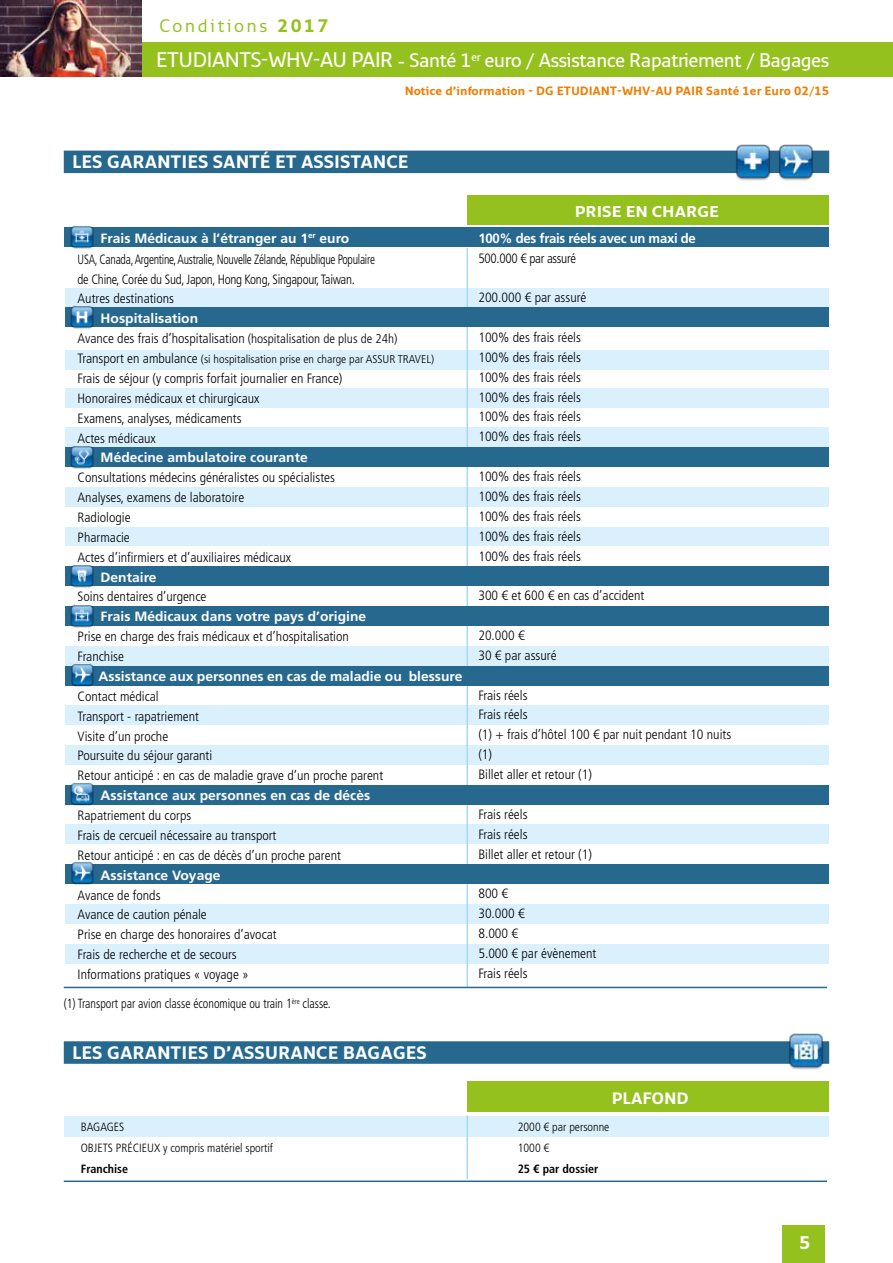
<style>
.page{position:relative;width:893px;height:1263px;background:#fff}
.page>*{position:absolute;margin:0;border:0;box-sizing:border-box;transform-origin:0 0}
.t1{font:600 19.5px "Monitor";letter-spacing:-.02em;color:#fff}
.t2{font:700 18.15px "Monitor";color:#fff}
.t3{font:700 18px "Monitor";color:#fff}
.t4{font:18px "Monitor";letter-spacing:.14em;color:#95c11f}
.t5{font:700 16.35px "Monitor";color:#fff}
.t6{font:700 15.6px "Monitor";color:#fff;scale:1.06 1}
.t7{font:300 condensed 13.5px/19.8px "Frutiger LT Std";color:#000}
.t8{font:300 condensed 13.5px/20.2px "Frutiger LT Std";letter-spacing:-.02em;color:#000;scale:.86 1}
.t9{font:700 13.5px "Frutiger LT Std";color:#fff}
.t10{font:700 13.5px "Frutiger LT Std";letter-spacing:-.02em;color:#fff}
.t11{font:300 condensed 13.5px "Frutiger LT Std";letter-spacing:-.02em;color:#000}
.t12{font:300 condensed 13.2px "Frutiger LT Std";color:#000;scale:.91 1}
.t13{font:300 condensed 12px/20.9px "Frutiger LT Std";color:#000}
.t14{font:700 12px "Monitor";color:#ef7d00}
.t15{font:700 condensed 12px "Frutiger LT Std";color:#000}
.t16{font:300 condensed 11.4px "Frutiger LT Std";color:#000;scale:1.06 1}
.s1{font-weight:700}
.s2{font-size:21px}
.s3{font-weight:700;font-stretch:normal;color:#fff}
.s4{font-size:12.75px}
.s5{font-size:13.5px}
</style>
<div class="page">
<div style="left:65px;top:288px;width:763px;height:20px;background:#dbf0fd"></div>
<div style="left:65px;top:350px;width:763px;height:20px;background:#dbf0fd"></div>
<div style="left:65px;top:388px;width:763px;height:20px;background:#dbf0fd"></div>
<div style="left:65px;top:427px;width:763px;height:20px;background:#dbf0fd"></div>
<div style="left:65px;top:487px;width:763px;height:20px;background:#dbf0fd"></div>
<div style="left:65px;top:527px;width:763px;height:19px;background:#dbf0fd"></div>
<div style="left:65px;top:745px;width:763px;height:20px;background:#dbf0fd"></div>
<div style="left:65px;top:646px;width:763px;height:20px;background:#dbf0fd"></div>
<div style="left:65px;top:904px;width:763px;height:20px;background:#dbf0fd"></div>
<div style="left:65px;top:944px;width:763px;height:20px;background:#dbf0fd"></div>
<div style="left:65px;top:705px;width:763px;height:20px;background:#dbf0fd"></div>
<div style="left:65px;top:824px;width:763px;height:20px;background:#dbf0fd"></div>
<div style="left:64px;top:1116px;width:764px;height:21px;background:#dbf0fd"></div>
<div style="left:468px;top:1081px;width:361px;height:31px;background:#95c11f"></div>
<div style="left:468px;top:196px;width:361px;height:29px;background:#95c11f"></div>
<hr style="left:467px;top:248px;width:1px;height:739px;background:#9ad7f7">
<hr style="left:467px;top:1115px;width:1px;height:64px;background:#9ad7f7">
<hr style="left:64px;top:987px;width:763px;height:1px;background:#27688f">
<hr style="left:64px;top:1180px;width:763px;height:2px;background:#27688f">
<div style="left:65px;top:308px;width:763px;height:19px;background:#27688f"></div>
<div style="left:65px;top:447px;width:763px;height:20px;background:#27688f"></div>
<div style="left:65px;top:566px;width:763px;height:20px;background:#27688f"></div>
<div style="left:65px;top:606px;width:763px;height:20px;background:#27688f"></div>
<div style="left:65px;top:864px;width:763px;height:20px;background:#27688f"></div>
<div style="left:65px;top:666px;width:763px;height:19px;background:#27688f"></div>
<div style="left:65px;top:785px;width:763px;height:20px;background:#27688f"></div>
<div style="left:64px;top:227px;width:764px;height:20px;background:#27688f"></div>
<div style="left:64px;top:151px;width:765px;height:22px;background:#27688f"></div>
<div style="left:64px;top:1041px;width:765px;height:23px;background:#27688f"></div>
<img style="left:776px;top:144px;width:40px;height:37px">
<img style="left:732px;top:144px;width:41px;height:37px">
<img style="left:786px;top:1033px;width:40px;height:37px">
<img style="left:69px;top:225px;width:26px;height:25px">
<img style="left:69px;top:305px;width:26px;height:25px">
<img style="left:69px;top:444px;width:26px;height:25px">
<img style="left:69px;top:564px;width:26px;height:25px">
<img style="left:69px;top:603px;width:26px;height:25px">
<img style="left:70px;top:861px;width:25px;height:24px">
<img style="left:69px;top:663px;width:27px;height:24px">
<img style="left:69px;top:781px;width:26px;height:25px">
<div style="left:0;top:43px;width:893px;height:34px;background:#95c11f"></div>
<div style="left:783px;top:1225px;width:42px;height:38px;background:#95c11f"></div>
<img style="left:0;top:0;width:141px;height:77px">
<h3 class="t4" style="left:159px;top:14px;width:171px">Conditions <span class="s1">2017</span></h3>
<h1 class="t1" style="left:156px;top:48px;width:674px"><span class="s2">ETUDIANTS-WHV-AU PAIR -</span> Santé 1<sup>er</sup> euro / Assistance Rapatriement / Bagages</h1>
<p class="t14" style="left:405px;top:83px;width:426px">Notice d’information - DG ETUDIANT-WHV-AU PAIR Santé 1er Euro 02/15</p>
<h3 class="t3" style="left:72px;top:151px;width:338px">LES GARANTIES SANTÉ ET ASSISTANCE</h3>
<p class="t8" style="left:78px;top:228px;width:347px;text-indent:23px"><span class="s3">Frais Médicaux à l’étranger au 1</span><sup>er</sup> <span class="s3">euro<br></span>USA, Canada, Argentine, Australie, Nouvelle Zélande, République Populaire de Chine, Corée du Sud, Japon, Hong Kong, Singapour, Taiwan.<br>Autres destinations</p>
<p class="t7" style="left:78px;top:309px;width:321px;text-indent:23px"><span class="s3">Hospitalisation<br></span>Avance des frais d’hospitalisation <span class="s4">(hospitalisation de plus de 24h)</span></p>
<p class="t16" style="left:78px;top:353px;width:338px"><span class="s5">Transport en ambulance</span> (si hospitalisation prise en charge par ASSUR TRAVEL)</p>
<p class="t7" style="left:78px;top:368px;width:266px">Frais de séjour (y compris forfait journalier en France)<br>Honoraires médicaux et chirurgicaux<br>Examens, analyses, médicaments<br>Actes médicaux</p>
<p class="t9" style="left:101px;top:450px;width:209px">Médecine ambulatoire courante</p>
<p class="t7" style="left:78px;top:468px;width:259px">Consultations médecins généralistes ou spécialistes<br>Analyses, examens de laboratoire<br>Radiologie<br>Pharmacie<br>Actes d’infirmiers et d’auxiliaires médicaux</p>
<p class="t9" style="left:101px;top:569px;width:57px">Dentaire</p>
<p class="t7" style="left:78px;top:587px;width:130px">Soins dentaires d’urgence</p>
<p class="t9" style="left:101px;top:609px;width:267px">Frais Médicaux dans votre pays d’origine</p>
<p class="t7" style="left:78px;top:627px;width:273px">Prise en charge des frais médicaux et d’hospitalisation<br>Franchise</p>
<p class="t9" style="left:99px;top:668px;width:365px">Assistance aux personnes en cas de maladie ou blessure</p>
<p class="t7" style="left:78px;top:686px;width:307px">Contact médical<br>Transport - rapatriement<br>Visite d’un proche<br>Poursuite du séjour garanti<br>Retour anticipé : en cas de maladie grave d’un proche parent</p>
<p class="t9" style="left:101px;top:787px;width:271px">Assistance aux personnes en cas de décès</p>
<p class="t7" style="left:78px;top:806px;width:265px">Rapatriement du corps<br>Frais de cercueil nécessaire au transport<br>Retour anticipé : en cas de décès d’un proche parent</p>
<p class="t9" style="left:101px;top:867px;width:121px">Assistance Voyage</p>
<p class="t7" style="left:78px;top:885px;width:201px">Avance de fonds<br>Avance de caution pénale<br>Prise en charge des honoraires d’avocat<br>Frais de recherche et de secours<br>Informations pratiques « voyage »</p>
<p class="t12" style="left:64px;top:996px;width:295px">(1) Transport par avion classe économique ou train 1<sup>ère</sup> classe.</p>
<h3 class="t3" style="left:72px;top:1042px;width:356px">LES GARANTIES D’ASSURANCE BAGAGES</h3>
<p class="t13" style="left:81px;top:1116px;width:194px">BAGAGES<br>OBJETS PRÉCIEUX y compris matériel sportif</p>
<p class="t15" style="left:81px;top:1161px;width:49px">Franchise</p>
<p class="t6" style="left:575px;top:202px;width:138px">PRISE EN CHARGE</p>
<p class="t10" style="left:478px;top:230px;width:219px">100% des frais réels avec un maxi de</p>
<p class="t11" style="left:478px;top:250px;width:99px">500.000 € par assuré</p>
<p class="t7" style="left:478px;top:288px;width:110px">200.000 € par assuré</p>
<p class="t7" style="left:478px;top:328px;width:104px;text-align:justify">100% des frais réels 100% des frais réels 100% des frais réels 100% des frais réels 100% des frais réels 100% des frais réels</p>
<p class="t7" style="left:478px;top:467px;width:104px;text-align:justify">100% des frais réels 100% des frais réels 100% des frais réels 100% des frais réels 100% des frais réels</p>
<p class="t7" style="left:478px;top:586px;width:167px">300 € et 600 € en cas d’accident</p>
<p class="t7" style="left:478px;top:626px;width:80px">20.000 €<br>30 € par assuré</p>
<p class="t7" style="left:478px;top:685px;width:254px">Frais réels<br>Frais réels<br>(1) + frais d’hôtel 100 € par nuit pendant 10 nuits (1)<br>Billet aller et retour (1)</p>
<p class="t7" style="left:478px;top:804px;width:115px">Frais réels<br>Frais réels<br>Billet aller et retour (1)</p>
<p class="t7" style="left:478px;top:884px;width:119px">800 €<br>30.000 €<br>8.000 €<br>5.000 € par évènement<br>Frais réels</p>
<p class="t5" style="left:612px;top:1089px;width:78px">PLAFOND</p>
<p class="t13" style="left:518px;top:1116px;width:93px">2000 € par personne<br>1000 €</p>
<p class="t15" style="left:518px;top:1161px;width:82px">25 € par dossier</p>
<h2 class="t2" style="left:799px;top:1232px;width:13px">5</h2>
</div>
